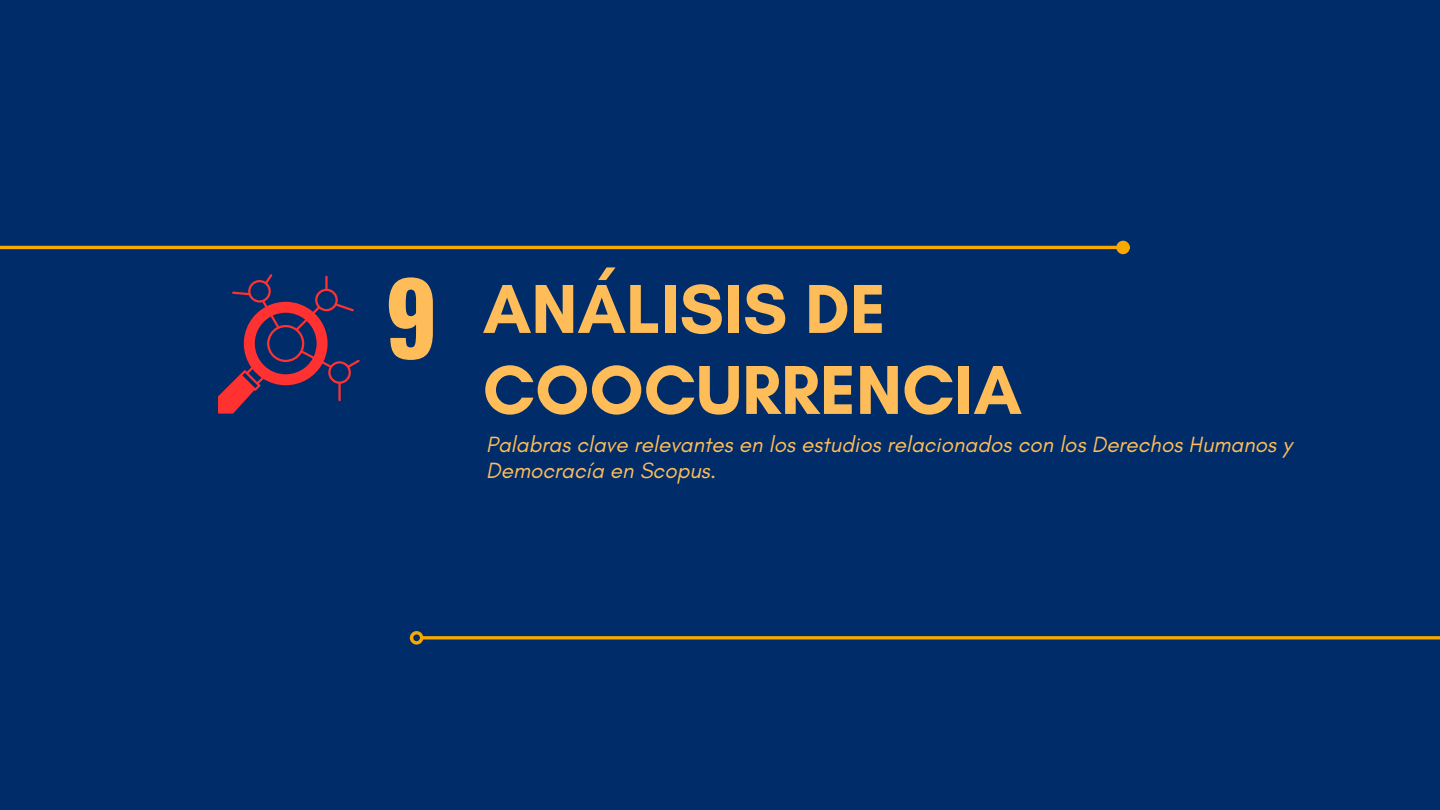
<style>
.page{position:relative;width:1440px;height:810px;background:#002d69}
.page>*{position:absolute;margin:0;border:0;box-sizing:border-box;transform-origin:0 0}
.t1{font:700 99px "Oswald";color:#ffbd59}
.t2{font:700 70.5px/81px "Glacial Indifference";color:#ffbd59}
.t3{font:italic 22.5px/25.8px "Glacial Indifference";color:#ffbd59}
</style>
<div class="page">
<hr style="left:0;top:246px;width:1117px;height:3px;background:#f8a900">
<div style="left:1118px;top:242px;width:10px;height:11px;background:#f8a900;border-radius:50%"></div>
<div style="left:1116px;top:241px;width:14px;height:13px;border:3px solid #f8a900;border-radius:50%"></div>
<svg style="left:423px;top:636px;width:1017px;height:4px;background:#d19510"></svg>
<div style="left:410px;top:631px;width:13px;height:14px;border:3px solid #f8a900;border-radius:50%"></div>
<svg style="left:218px;top:274px;width:142px;height:140px"></svg>
<p class="t1" style="left:385px;top:241px;width:55px">9</p>
<p class="t2" style="left:483px;top:268px;width:541px">ANÁLISIS DE<br>COOCURRENCIA</p>
<p class="t3" style="left:486px;top:431px;width:807px">Palabras clave relevantes en los estudios relacionados con los Derechos Humanos y<br>Democracía en Scopus.</p>
</div>
